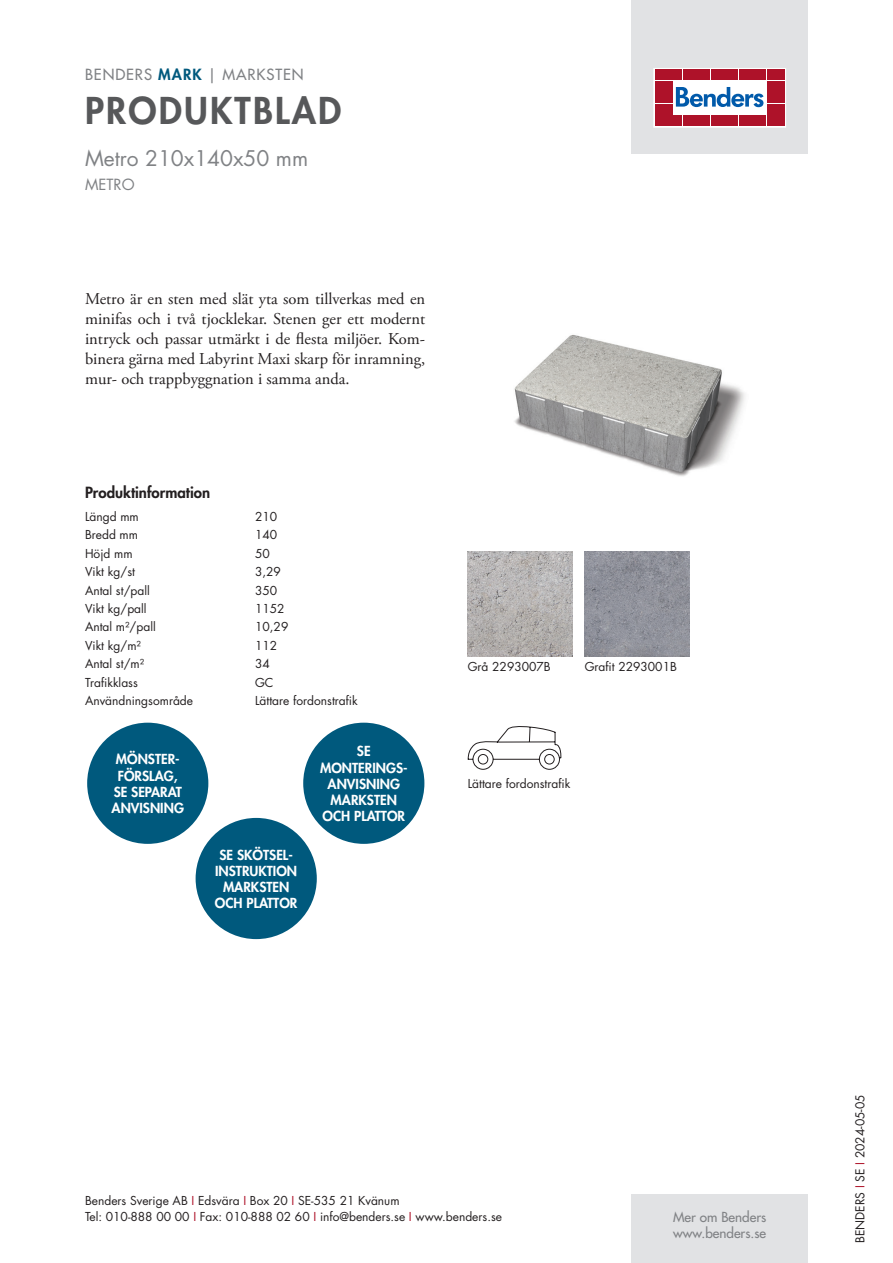
<style>
.page{position:relative;width:893px;height:1263px;background:#fff}
.page>*{position:absolute;margin:0;border:0;box-sizing:border-box;transform-origin:0 0}
.t1{font:800 36px "Futura Std";letter-spacing:.06em;color:#57585a}
.t2{font:21px "Futura Std";color:#808285}
.t3{font:16.5px/19.8px "Adobe Garamond Pro";color:#231f20;text-align:justify}
.t4{font:500 15px "Futura Std";letter-spacing:.06em;color:#808285}
.t5{font:800 15px "Futura Std";color:#231f20}
.t6{font:15px "Futura Std";color:#808285}
.t7{font:800 13.5px/16.2px "Futura Std";color:#fff;text-align:center}
.t8{font:500 13.5px/16.2px "Futura Std";color:#808285}
.t9{font:12px/16.5px "Futura Std";color:#231f20}
.s1{font-weight:800;color:#00597d}
.s2{color:#ae1229}
</style>
<div class="page">
<div style="left:631px;top:0;width:177px;height:153px;background:#e1e2e4"></div>
<div style="left:631px;top:1195px;width:177px;height:68px;background:#e1e2e4"></div>
<svg style="left:656px;top:70px;width:128px;height:55px;fill:#fff"></svg>
<div style="left:654px;top:68px;width:132px;height:59px;border:1px solid #fff"></div>
<div style="left:655px;top:70px;width:8px;height:10px;background:#ae1229"></div>
<div style="left:664px;top:70px;width:8px;height:10px;background:#ae1229"></div>
<div style="left:655px;top:81px;width:8px;height:10px;background:#ae1229"></div>
<div style="left:664px;top:81px;width:8px;height:10px;background:#ae1229"></div>
<div style="left:655px;top:93px;width:8px;height:10px;background:#ae1229"></div>
<div style="left:664px;top:93px;width:8px;height:10px;background:#ae1229"></div>
<div style="left:655px;top:104px;width:8px;height:11px;background:#ae1229"></div>
<div style="left:664px;top:104px;width:8px;height:11px;background:#ae1229"></div>
<div style="left:655px;top:116px;width:8px;height:10px;background:#ae1229"></div>
<div style="left:664px;top:116px;width:8px;height:10px;background:#ae1229"></div>
<div style="left:674px;top:70px;width:8px;height:10px;background:#ae1229"></div>
<div style="left:683px;top:70px;width:8px;height:10px;background:#ae1229"></div>
<div style="left:692px;top:70px;width:8px;height:10px;background:#ae1229"></div>
<div style="left:702px;top:70px;width:8px;height:10px;background:#ae1229"></div>
<div style="left:711px;top:70px;width:8px;height:10px;background:#ae1229"></div>
<div style="left:720px;top:70px;width:8px;height:10px;background:#ae1229"></div>
<div style="left:730px;top:70px;width:8px;height:10px;background:#ae1229"></div>
<div style="left:739px;top:70px;width:8px;height:10px;background:#ae1229"></div>
<div style="left:748px;top:70px;width:8px;height:10px;background:#ae1229"></div>
<div style="left:758px;top:70px;width:8px;height:10px;background:#ae1229"></div>
<div style="left:674px;top:116px;width:8px;height:10px;background:#ae1229"></div>
<div style="left:683px;top:116px;width:8px;height:10px;background:#ae1229"></div>
<div style="left:692px;top:116px;width:8px;height:10px;background:#ae1229"></div>
<div style="left:702px;top:116px;width:8px;height:10px;background:#ae1229"></div>
<div style="left:711px;top:116px;width:8px;height:10px;background:#ae1229"></div>
<div style="left:720px;top:116px;width:8px;height:10px;background:#ae1229"></div>
<div style="left:730px;top:116px;width:8px;height:10px;background:#ae1229"></div>
<div style="left:739px;top:116px;width:8px;height:10px;background:#ae1229"></div>
<div style="left:748px;top:116px;width:8px;height:10px;background:#ae1229"></div>
<div style="left:758px;top:116px;width:8px;height:10px;background:#ae1229"></div>
<div style="left:767px;top:70px;width:8px;height:10px;background:#ae1229"></div>
<div style="left:776px;top:70px;width:8px;height:10px;background:#ae1229"></div>
<div style="left:767px;top:81px;width:8px;height:10px;background:#ae1229"></div>
<div style="left:776px;top:81px;width:8px;height:10px;background:#ae1229"></div>
<div style="left:767px;top:93px;width:8px;height:10px;background:#ae1229"></div>
<div style="left:776px;top:93px;width:8px;height:10px;background:#ae1229"></div>
<div style="left:767px;top:104px;width:8px;height:11px;background:#ae1229"></div>
<div style="left:776px;top:104px;width:8px;height:11px;background:#ae1229"></div>
<div style="left:767px;top:116px;width:8px;height:10px;background:#ae1229"></div>
<div style="left:776px;top:116px;width:8px;height:10px;background:#ae1229"></div>
<svg style="left:676px;top:87px;width:87px;height:20px"></svg>
<div style="left:303px;top:723px;width:121px;height:121px;background:#00597d;border-radius:50%"></div>
<div style="left:87px;top:723px;width:121px;height:121px;background:#00597d;border-radius:50%"></div>
<div style="left:196px;top:818px;width:121px;height:121px;background:#00597d;border-radius:50%"></div>
<img style="left:514px;top:335px;width:231px;height:141px">
<img style="left:468px;top:552px;width:105px;height:105px">
<img style="left:585px;top:552px;width:105px;height:105px">
<svg style="left:468px;top:726px;width:93px;height:44px"></svg>
<p class="t4" style="left:85px;top:65px;width:220px">BENDERS <span class="s1">MARK</span> | MARKSTEN</p>
<h1 class="t1" style="left:85px;top:87px;width:258px">PRODUKTBLAD</h1>
<h2 class="t2" style="left:85px;top:144px;width:225px">Metro 210x140x50 mm</h2>
<p class="t6" style="left:85px;top:175px;width:51px">METRO</p>
<p class="t3" style="left:85px;top:290px;width:342px">Metro är en sten med slät yta som tillverkas med en minifas och i två tjocklekar. Stenen ger ett modernt intryck och passar utmärkt i de flesta miljöer. Kom&shy;binera gärna med Labyrint Maxi skarp för inramning, mur- och trappbyggnation i samma anda.</p>
<p class="t5" style="left:85px;top:483px;width:127px">Produktinformation</p>
<p class="t9" style="left:85px;top:508px;width:55px">Längd mm</p>
<p class="t9" style="left:255px;top:508px;width:24px">210</p>
<p class="t9" style="left:85px;top:527px;width:55px">Bredd mm</p>
<p class="t9" style="left:255px;top:527px;width:24px">140</p>
<p class="t9" style="left:85px;top:545px;width:49px">Höjd mm</p>
<p class="t9" style="left:255px;top:545px;width:16px">50</p>
<p class="t9" style="left:85px;top:563px;width:51px">Vikt kg/st</p>
<p class="t9" style="left:255px;top:563px;width:27px">3,29</p>
<p class="t9" style="left:85px;top:582px;width:66px">Antal st/pall</p>
<p class="t9" style="left:255px;top:582px;width:24px">350</p>
<p class="t9" style="left:85px;top:600px;width:63px">Vikt kg/pall</p>
<p class="t9" style="left:255px;top:600px;width:31px">1152</p>
<p class="t9" style="left:85px;top:619px;width:72px">Antal m²/pall</p>
<p class="t9" style="left:255px;top:619px;width:35px">10,29</p>
<p class="t9" style="left:85px;top:637px;width:57px">Vikt kg/m²</p>
<p class="t9" style="left:255px;top:637px;width:24px">112</p>
<p class="t9" style="left:85px;top:656px;width:61px">Antal st/m²</p>
<p class="t9" style="left:255px;top:656px;width:16px">34</p>
<p class="t9" style="left:85px;top:674px;width:54px">Trafikklass</p>
<p class="t9" style="left:255px;top:674px;width:20px">GC</p>
<p class="t9" style="left:85px;top:692px;width:110px">Användningsområde</p>
<p class="t9" style="left:255px;top:692px;width:104px">Lättare fordonstrafik</p>
<p class="t7" style="left:320px;top:743px;width:89px">SE<br>MONTERINGS-<br>ANVISNING<br>MARKSTEN<br>OCH PLATTOR</p>
<p class="t7" style="left:112px;top:751px;width:74px">MÖNSTER-<br>FÖRSLAG,<br>SE SEPARAT<br>ANVISNING</p>
<p class="t7" style="left:215px;top:846px;width:84px">SE SKÖTSEL-<br>INSTRUKTION<br>MARKSTEN<br>OCH PLATTOR</p>
<p class="t9" style="left:468px;top:659px;width:85px">Grå 2293007B</p>
<p class="t9" style="left:585px;top:659px;width:94px">Grafit 2293001B</p>
<p class="t9" style="left:468px;top:776px;width:104px">Lättare fordonstrafik</p>
<p class="t9" style="left:85px;top:1192px;width:418px">Benders Sverige AB <span class="s2">I</span> Edsvära <span class="s2">I</span> Box 20 <span class="s2">I</span> SE-535 21 Kvänum<br>Tel: 010-888 00 00 <span class="s2">I</span> Fax: 010-888 02 60 <span class="s2">I</span> info@benders.se <span class="s2">I</span> www.benders.se</p>
<p class="t8" style="left:673px;top:1209px;width:95px">Mer om Benders www.benders.se</p>
<p class="t9" style="left:852px;top:1243px;width:150px;rotate:-90deg">BENDERS <span class="s2">I</span> SE <span class="s2">I</span> 2024-05-05</p>
</div>
